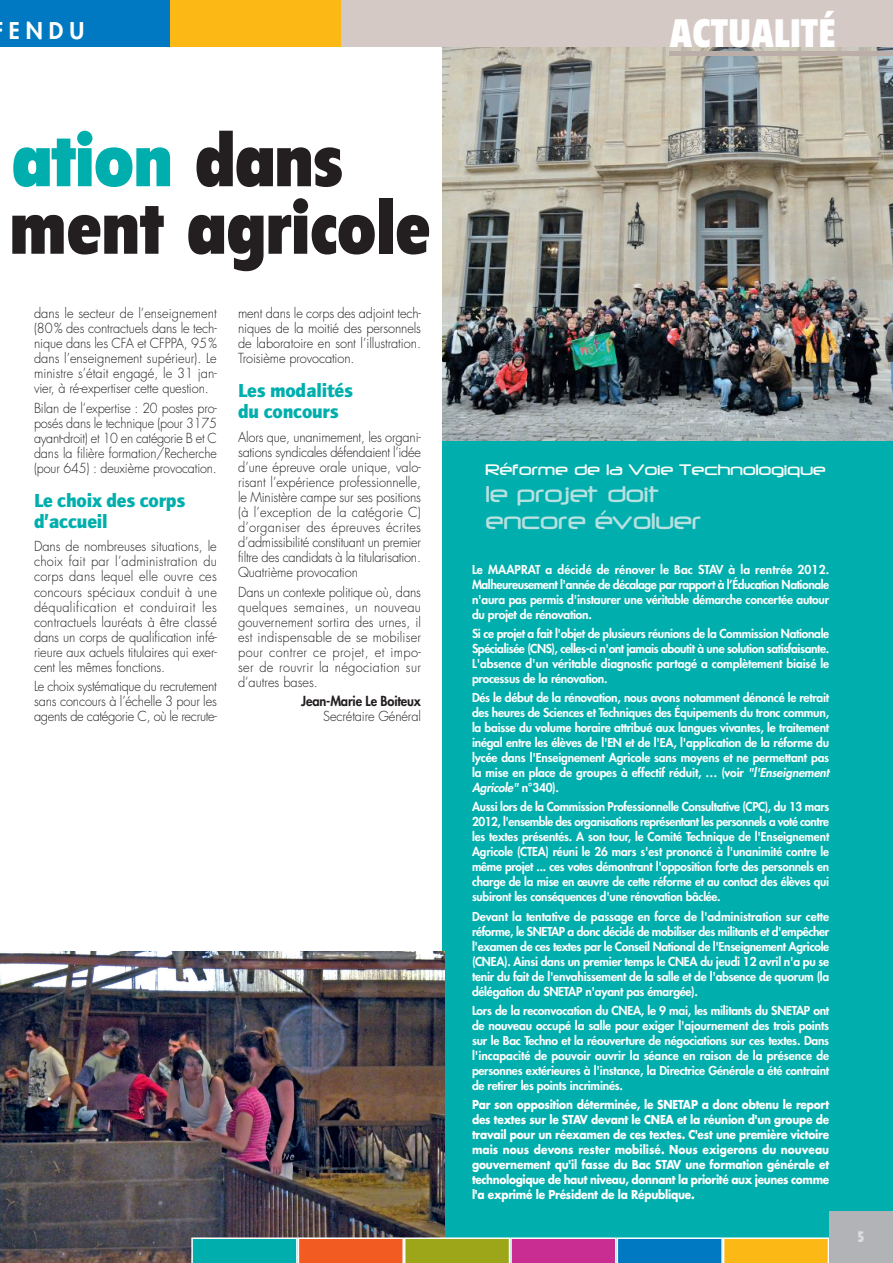
<style>
.page{position:relative;width:893px;height:1263px;background:#fff}
.page>*{position:absolute;margin:0;border:0;box-sizing:border-box;transform-origin:0 0}
.t1{font:900 condensed 78px/67.5px "Flyer";color:#231f20}
.t2{font:900 condensed 39px "Flyer";letter-spacing:.01em;color:#fff}
.t3{font:500 27px/27px "Neuropol";color:#b7e1e1;scale:.95 1}
.t4{font:800 22.5px "Futura";color:#fff}
.t5{font:900 19.5px/21px "Quay Itc T";letter-spacing:-.01em;color:#00afad}
.t6{font:500 18px "Neuropol";color:#fff}
.t7{font:900 condensed 15px "Flyer";color:#dcdddf;scale:.9 1}
.t8{font:300 13.5px/15px "Futura";letter-spacing:-.01em;color:#231f20;text-align:justify;scale:.95 1}
.t9{font:300 13.5px/15px "Futura";letter-spacing:-.01em;color:#231f20;text-align:justify;scale:.93 1}
.t10{font:800 13.5px "Futura";letter-spacing:-.01em;color:#231f20;scale:.95 1}
.t11{font:800 12px/15px "Futura";letter-spacing:-.02em;color:#fff;text-align:justify}
.t12{font:700 12px/15px "Futura";letter-spacing:-.02em;color:#fff;text-align:justify;scale:.88 1}
.s1{color:#00afad}
.s2{font-style:italic}
</style>
<div class="page">
<img style="left:442px;top:47px;width:451px;height:394px">
<div style="left:442px;top:441px;width:451px;height:822px;background:#00afad"></div>
<img style="left:0;top:951px;width:444px;height:312px">
<div style="left:340px;top:0;width:553px;height:47px;background:#d4c9c4"></div>
<div style="left:0;top:0;width:170px;height:47px;background:#0079c2"></div>
<div style="left:170px;top:0;width:170px;height:47px;background:#fcb814"></div>
<svg style="left:191px;top:1237px;width:638px;height:26px;background:#958c6f"></svg>
<div style="left:829px;top:1212px;width:64px;height:51px;background:#b2b3b7"></div>
<div style="left:669px;top:51px;width:224px;height:5px;background:#bbada7"></div>
<h3 class="t4" style="left:9px;top:20px;width:77px">ENDU</h3>
<h1 class="t1" style="left:10px;top:131px;width:422px"><span class="s1">ation</span> dans ment agricole</h1>
<p class="t8" style="left:34px;top:307px;width:194px">dans le secteur de l’enseignement (80 % des contractuels dans le tech&shy;nique dans les CFA et CFPPA, 95 % dans l’enseignement supérieur). Le ministre s’était engagé, le 31 jan&shy;vier, à ré-expertiser cette question.</p>
<p class="t9" style="left:34px;top:401px;width:198px">Bilan de l’expertise : 20 postes pro&shy;posés dans le technique (pour 3175 ayant-droit) et 10 en catégorie B et C dans la filière formation/Recherche (pour 645) : deuxième provocation.</p>
<h3 class="t5" style="left:34px;top:491px;width:153px">Le choix des corps d’accueil</h3>
<p class="t8" style="left:34px;top:540px;width:194px">Dans de nombreuses situations, le choix fait par l’administration du corps dans lequel elle ouvre ces concours spéciaux conduit à une déqualification et conduirait les contractuels lauréats à être classé dans un corps de qualification infé&shy;rieure aux actuels titulaires qui exer&shy;cent les mêmes fonctions.</p>
<p class="t8" style="left:34px;top:680px;width:194px">Le choix systématique du recrutement sans concours à l’échelle 3 pour les agents de catégorie C, où le recrute-</p>
<p class="t8" style="left:238px;top:307px;width:194px">ment dans le corps des adjoint tech&shy;niques de la moitié des personnels de laboratoire en sont l’illustration.<br>Troisième provocation.</p>
<h3 class="t5" style="left:238px;top:381px;width:116px">Les modalités du concours</h3>
<p class="t8" style="left:238px;top:430px;width:194px">Alors que, unanimement, les organi&shy;sations syndicales défendaient l’idée d’une épreuve orale unique, valo&shy;risant l’expérience professionnelle, le Ministère campe sur ses positions (à l’exception de la catégorie C) d’organiser des épreuves écrites d’admissibilité constituant un premier filtre des candidats à la titularisation.<br>Quatrième provocation</p>
<p class="t8" style="left:238px;top:585px;width:194px">Dans un contexte politique où, dans quelques semaines, un nouveau gouvernement sortira des urnes, il est indispensable de se mobiliser pour contrer ce projet, et impo&shy;ser de rouvrir la négociation sur d’autres bases.</p>
<p class="t10" style="left:301px;top:695px;width:128px">Jean-Marie Le Boiteux</p>
<p class="t8" style="left:323px;top:710px;width:104px">Secrétaire Général</p>
<h2 class="t2" style="left:670px;top:20px;width:167px">ACTUALITÉ</h2>
<h3 class="t6" style="left:485px;top:458px;width:342px">Réforme de la Voie Technologique</h3>
<h3 class="t3" style="left:485px;top:479px;width:229px">le projet doit encore évoluer</h3>
<p class="t11" style="left:472px;top:563px;width:359px">Le MAAPRAT a décidé de rénover le Bac STAV à la rentrée 2012.<br>Malheureusement l'année de décalage par rapport à l’Éducation Nationale n'aura pas permis d'instaurer une véritable démarche concertée autour du projet de rénovation.</p>
<p class="t11" style="left:472px;top:627px;width:359px">Si ce projet a fait l'objet de plusieurs réunions de la Commission Nationale Spécialisée (CNS), celles-ci n'ont jamais aboutit à une solution satisfaisante.<br>L'absence d'un véritable diagnostic partagé a complètement biaisé le processus de la rénovation.</p>
<p class="t11" style="left:472px;top:691px;width:359px">Dés le début de la rénovation, nous avons notamment dénoncé le retrait des heures de Sciences et Techniques des Équipements du tronc commun, la baisse du volume horaire attribué aux langues vivantes, le traitement inégal entre les élèves de l'EN et de l'EA, l'application de la réforme du lycée dans l'Enseignement Agricole sans moyens et ne permettant pas la mise en place de groupes à effectif réduit, … (voir <span class="s2">"l'Enseignement Agricole"</span> n°340).</p>
<p class="t11" style="left:472px;top:800px;width:359px">Aussi lors de la Commission Professionnelle Consultative (CPC), du 13 mars 2012, l'ensemble des organisations représentant les personnels a voté contre les textes présentés. A son tour, le Comité Technique de l'Enseignement Agricole (CTEA) réuni le 26 mars s'est prononcé à l'unanimité contre le même projet ... ces votes démontrant l'opposition forte des personnels en charge de la mise en œuvre de cette réforme et au contact des élèves qui subiront les conséquences d'une rénovation bâclée.</p>
<p class="t11" style="left:472px;top:910px;width:359px">Devant la tentative de passage en force de l'administration sur cette réforme, le SNETAP a donc décidé de mobiliser des militants et d'empêcher l'examen de ces textes par le Conseil National de l'Enseignement Agricole (CNEA). Ainsi dans un premier temps le CNEA du jeudi 12 avril n'a pu se tenir du fait de l'envahissement de la salle et de l'absence de quorum (la délégation du SNETAP n'ayant pas émargée).</p>
<p class="t11" style="left:472px;top:1004px;width:359px">Lors de la reconvocation du CNEA, le 9 mai, les militants du SNETAP ont de nouveau occupé la salle pour exiger l'ajournement des trois points sur le Bac Techno et la réouverture de négociations sur ces textes. Dans l'incapacité de pouvoir ouvrir la séance en raison de la présence de personnes extérieures à l'instance, la Directrice Générale a été contraint de retirer les points incriminés.</p>
<p class="t12" style="left:472px;top:1098px;width:407px">Par son opposition déterminée, le SNETAP a donc obtenu le report des textes sur le STAV devant le CNEA et la réunion d'un groupe de travail pour un réexamen de ces textes. C'est une première victoire mais nous devons rester mobilisé. Nous exigerons du nouveau gouvernement qu'il fasse du Bac STAV une formation générale et technologique de haut niveau, donnant la priorité aux jeunes comme l'a exprimé le Président de la République.</p>
<p class="t7" style="left:858px;top:1231px;width:8px">5</p>
</div>
